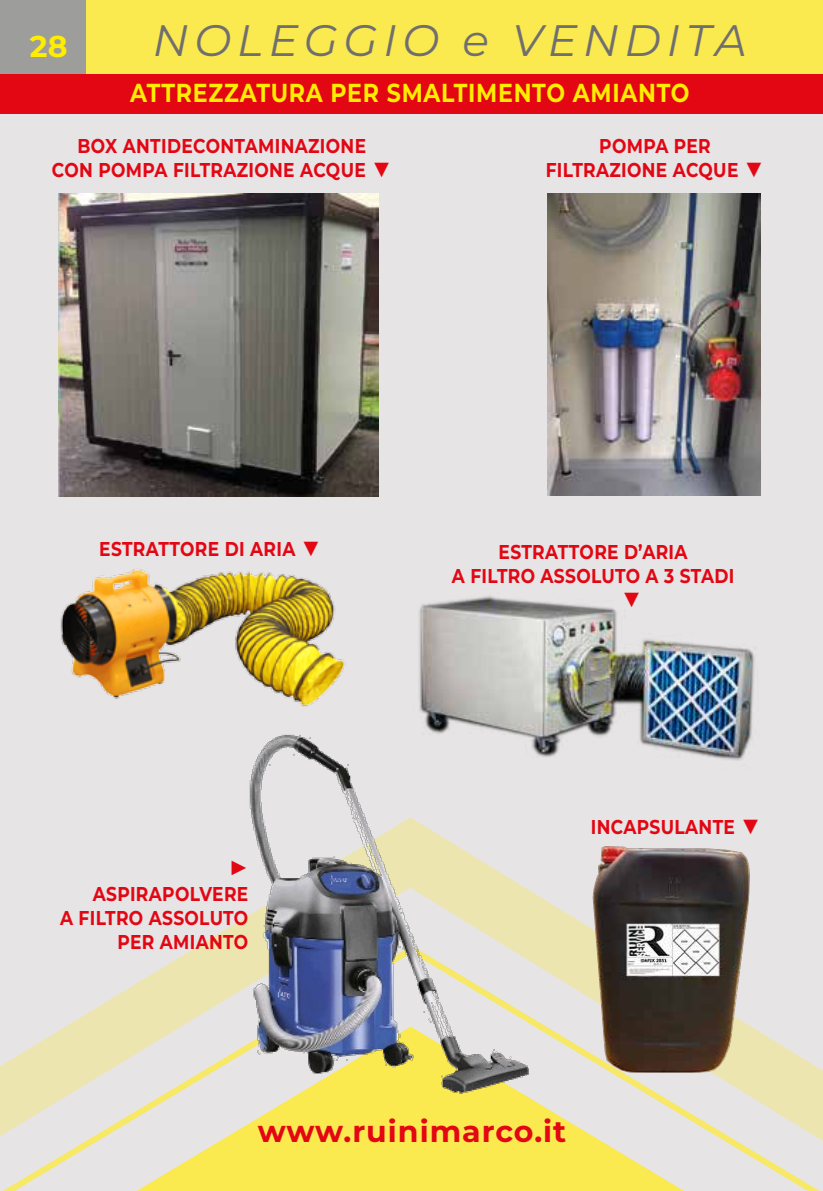
<style>
.page{position:relative;width:823px;height:1191px;background:#fff}
.page>*{position:absolute;margin:0;border:0;box-sizing:border-box;transform-origin:0 0}
.t1{font:italic 44px "Montserrat";letter-spacing:.13em;color:#706f6f}
.t2{font:700 34px "Montserrat";color:#e30613}
.t3{font:700 30px "Montserrat";letter-spacing:.035em;color:#e30613}
.t4{font:700 30px "Montserrat";color:#ffed00}
.t5{font:700 26px "Montserrat";letter-spacing:.035em;color:#ffed00;scale:.85 1}
.t6{font:700 20px/24px "Montserrat";letter-spacing:.02em;color:#e30613;text-align:right;scale:.85 1}
.s1{font-size:34px}
</style>
<div class="page">
<div style="left:0;top:0;width:822px;height:1191px;background:#e6e4e5"></div>
<div style="left:0;top:0;width:822px;height:74px;background:#fbe950"></div>
<div style="left:0;top:0;width:85px;height:74px;background:#9d9d9c"></div>
<svg style="left:3px;top:1159px;width:765px;height:32px"></svg>
<svg style="left:768px;top:1160px;width:52px;height:31px"></svg>
<svg style="left:0;top:896px;width:822px;height:263px"></svg>
<img style="left:231px;top:734px;width:307px;height:370px">
<img style="left:58px;top:193px;width:320px;height:303px">
<img style="left:547px;top:194px;width:213px;height:302px">
<img style="left:60px;top:569px;width:286px;height:138px">
<img style="left:412px;top:595px;width:343px;height:174px">
<img style="left:571px;top:846px;width:194px;height:241px">
<div style="left:0;top:74px;width:822px;height:39px;background:#e30613"></div>
<h3 class="t4" style="left:30px;top:26px;width:39px">28</h3>
<h1 class="t1" style="left:153px;top:11px;width:595px">NOLEGGIO e VENDITA</h1>
<h3 class="t5" style="left:130px;top:75px;width:20px">ATTR</h3>
<h3 class="t5" style="left:193px;top:75px;width:39px">EZZATURA</h3>
<h3 class="t5" style="left:330px;top:75px;width:423px">PER SMALTIMENTO AMIANTO</h3>
<p class="t6" style="left:77px;top:133px;width:153px">BOX ANTI DECON</p>
<p class="t6" style="left:234px;top:133px;width:28px">TAMINAZION</p>
<p class="t6" style="left:354px;top:133px;width:15px">E</p>
<p class="t6" style="left:52px;top:157px;width:17px">CON</p>
<p class="t6" style="left:98px;top:157px;width:147px">POM PA FILTRAZION</p>
<p class="t6" style="left:283px;top:157px;width:37px">E ACQ</p>
<p class="t6" style="left:340px;top:157px;width:62px">UE <span class="s1">▼</span></p>
<p class="t6" style="left:599px;top:133px;width:130px">POMPA PER</p>
<p class="t6" style="left:545px;top:157px;width:59px">FILTRAZION</p>
<p class="t6" style="left:655px;top:157px;width:37px">E ACQ</p>
<p class="t6" style="left:712px;top:157px;width:62px">UE <span class="s1">▼</span></p>
<p class="t6" style="left:99px;top:536px;width:42px">ESTRATT</p>
<p class="t6" style="left:180px;top:536px;width:167px">ORE DI ARIA <span class="s1">▼</span></p>
<h2 class="t2" style="left:228px;top:841px;width:22px">▶</h2>
<p class="t6" style="left:60px;top:881px;width:223px">OLVERE<br>A FILTRO ASSOLUTO<br>PER AMIANTO</p>
<p class="t6" style="left:93px;top:881px;width:66px">ASPIRAP</p>
<p class="t6" style="left:451px;top:539px;width:334px;text-align:left;text-indent:128px">ORE D’ARIA<br>A FILTRO ASSOLUTO A 3 STADI</p>
<h2 class="t2" style="left:621px;top:574px;width:22px">▼</h2>
<p class="t6" style="left:498px;top:539px;width:42px">ESTRATT</p>
<p class="t6" style="left:590px;top:814px;width:201px">in capsulante <span class="s1">▼</span></p>
<h3 class="t3" style="left:258px;top:1111px;width:310px">www.ruinimarco.it</h3>
</div>
